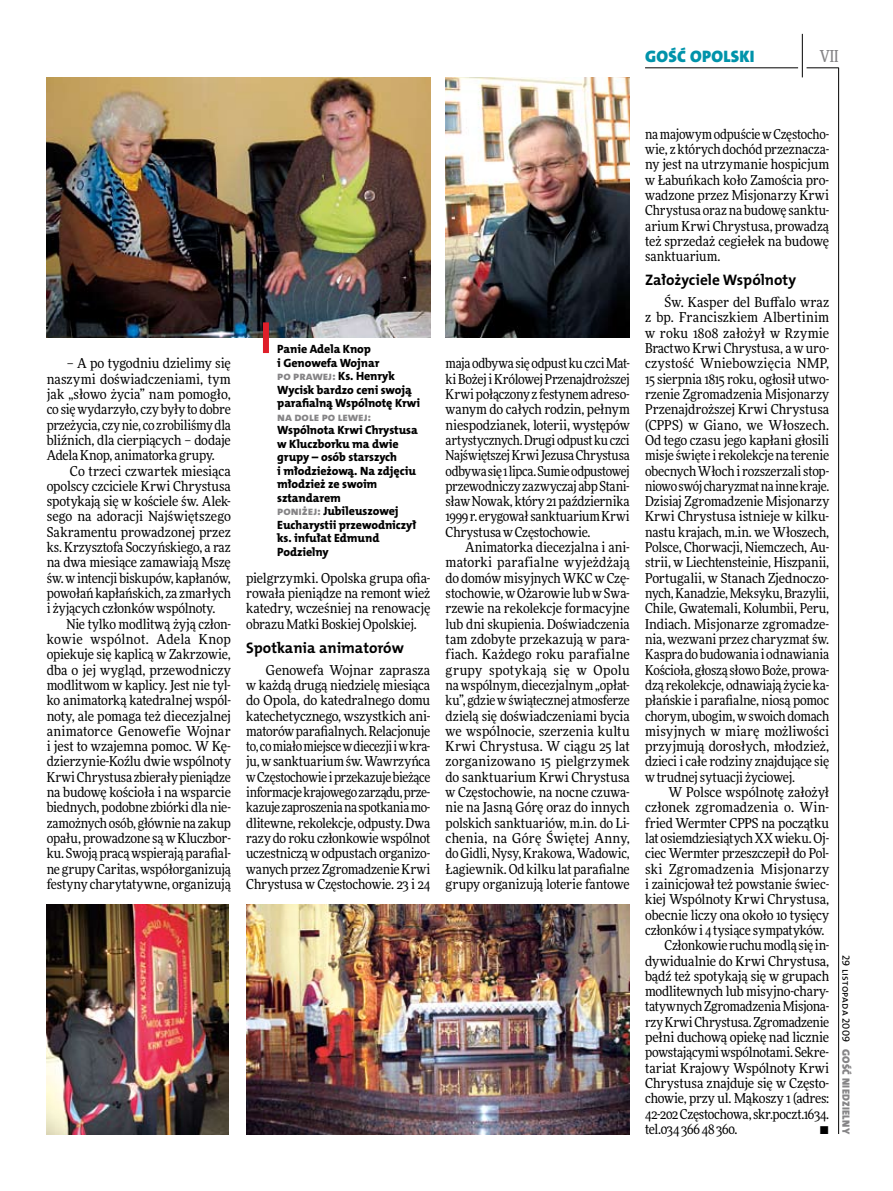
<style>
.page{position:relative;width:893px;height:1191px;background:#fff}
.page>*{position:absolute;margin:0;border:0;box-sizing:border-box;transform-origin:0 0}
.t1{font:16.65px "The Mix HP9 Blk";letter-spacing:.02em;color:#0093aa}
.t2{font:500 16.5px "Freeday Narrow";color:#858486;scale:.9 1}
.t3{font:15.3px "The Mix HP7 Bld";letter-spacing:-.01em;color:#000}
.t4{font:13.65px/15.3px "Freeday Narrow News";letter-spacing:-.01em;color:#000;text-align:justify}
.t5{font:13.65px "Freeday Narrow News";letter-spacing:.01em;color:#000}
.t6{font:13.65px "Freeday Narrow News";letter-spacing:.015em;color:#000}
.t7{font:12px/13.5px "The Mix HP8 Ex Bld";letter-spacing:-.005em;color:#000}
.t8{font:12px "The Mix HP8 Ex Bld";letter-spacing:-.005em;color:#858486}
.t9{font:10.5px "The Mix HP5 Plain";letter-spacing:.015em;color:#000}
.t10{font:10.5px "The Mix HP9 Blk";letter-spacing:.025em;color:#858486}
.s1{color:#858486}
</style>
<div class="page">
<hr style="left:806px;top:68px;width:33px;height:1px;background:#000">
<hr style="left:645px;top:68px;width:153px;height:1px;background:#000">
<hr style="left:838px;top:68px;width:1px;height:1066px;background:#000">
<hr style="left:802px;top:34px;width:1px;height:43px;background:#000">
<img style="left:47px;top:77px;width:383px;height:261px">
<img style="left:246px;top:904px;width:384px;height:230px">
<img style="left:446px;top:77px;width:184px;height:261px">
<img style="left:47px;top:904px;width:182px;height:230px">
<div style="left:263px;top:322px;width:6px;height:31px;background:#df1f2a"></div>
<p class="t1" style="left:645px;top:46px;width:111px">GOŚĆ OPOLSKI</p>
<p class="t2" style="left:820px;top:46px;width:22px">VII</p>
<p class="t4" style="left:47px;top:356px;width:186px;text-indent:20px">– A po tygodniu dzielimy się naszymi doświadczeniami, tym jak „słowo życia” nam pomogło, co się wydarzyło, czy były to dobre przeżycia, czynie, co zrobiliśmy dla bliźnich, dla cierpiących – dodaje Adela Knop, animatorka grupy.</p>
<p class="t4" style="left:47px;top:463px;width:186px;text-indent:23px">Co trzeci czwartek miesiąca opolscy czciciele Krwi Chrystusa spotykają się w kościele św. Alek&shy;sego na adoracji Najświętszego Sakramentu prowadzonej przez ks. Krzysztofa Soczyńskiego, a raz na dwa miesiące zamawiają Mszę św. wintencji biskupów, kapłanów, powołań kapłańskich, za zmarłych i żyjących członków wspólnoty.</p>
<p class="t4" style="left:47px;top:616px;width:186px;text-indent:20px">Nie tylko modlitwą żyją człon&shy;kowie wspólnot. Adela Knop opiekuje się kaplicą w Zakrzowie, dba o jej wygląd, przewodniczy modlitwom w kaplicy. Jest nie tyl&shy;ko animatorką katedralnej wspól&shy;noty, ale pomaga też diecezjalnej animatorce Genowefie Wojnar i jest to wzajemna pomoc. W Kę&shy;dzierzynie-Koźlu dwie wspólnoty Krwi Chrystusa zbierały pieniądze na budowę kościoła i na wsparcie biednych, podobne zbiórki dla nie&shy;zamożnych osób, głównie na zakup opału, prowadzone są w Kluczbor&shy;ku. Swoją pracą wspierają parafial&shy;ne grupy Caritas, współorganizują festyny charytatywne, organizują</p>
<p class="t7" style="left:277px;top:342px;width:144px">Panie Adela Knop<br>i Genowefa Wojnar<br><span class="s1">po prawej:</span> Ks. Henryk<br>Wycisk bardzo ceni swoją parafialną Wspólnotę Krwi</p>
<p class="t8" style="left:277px;top:409px;width:96px">na dole po lewej:</p>
<p class="t7" style="left:277px;top:423px;width:142px">Wspólnota Krwi Chrystusa w Kluczborku ma dwie grupy – osób starszych<br>i młodzieżową. Na zdjęciu młodzież ze swoim sztandarem<br><span class="s1">poniżej:</span> Jubileuszowej<br>Eucharystii przewodniczył ks. infułat Edmund<br>Podzielny</p>
<p class="t4" style="left:246px;top:570px;width:186px">pielgrzymki. Opolska grupa ofia&shy;rowała pieniądze na remont wież katedry, wcześniej na renowację obrazu Matki Boskiej Opolskiej.</p>
<p class="t3" style="left:246px;top:638px;width:159px">Spotkania animatorów</p>
<p class="t4" style="left:246px;top:662px;width:186px;text-indent:20px">Genowefa Wojnar zaprasza w każdą drugą niedzielę miesiąca do Opola, do katedralnego domu katechetycznego, wszystkich ani&shy;matorów parafialnych. Relacjonuje to,comiało miejsce wdiecezji iwkra&shy;ju, wsanktuarium św. Wawrzyńca wCzęstochowie iprzekazuje bieżące informacje krajowego zarządu, prze&shy;kazuje zaproszenia naspotkania mo&shy;dlitewne, rekolekcje, odpusty. Dwa razy do roku członkowie wspólnot uczestniczą wodpustach organizo&shy;wanych przez Zgromadzenie Krwi Chrystusa w Częstochowie. 23 i 24</p>
<p class="t4" style="left:446px;top:356px;width:186px">maja odbywa się odpust kuczci Mat&shy;ki Bożej iKrólowej Przenajdroższej Krwi połączony z festynem adreso&shy;wanym do całych rodzin, pełnym niespodzianek, loterii, występów artystycznych. Drugi odpust kuczci Najświętszej Krwi Jezusa Chrystusa odbywasię 1 lipca. Sumie odpustowej przewodniczy zazwyczaj abpStani&shy;sław Nowak, który 21 października 1999 r. erygował sanktuarium Krwi Chrystusa wCzęstochowie.</p>
<p class="t4" style="left:446px;top:539px;width:186px;text-indent:20px">Animatorka diecezjalna i ani&shy;matorki parafialne wyjeżdżają do domów misyjnych WKC w Czę&shy;stochowie, w Ożarowie lub w Swa&shy;rzewie na rekolekcje formacyjne lub dni skupienia. Doświadczenia tam zdobyte przekazują w para&shy;fiach. Każdego roku parafialne grupy spotykają się w Opolu nawspólnym, diecezjalnym „opłat&shy;ku”, gdzie wświątecznej atmosferze dzielą się doświadczeniami bycia we wspólnocie, szerzenia kultu Krwi Chrystusa. W ciągu 25 lat zorganizowano 15 pielgrzymek do sanktuarium Krwi Chrystusa w Częstochowie, na nocne czuwa&shy;nie na Jasną Górę oraz do innych polskich sanktuariów, m.in. do Li&shy;chenia, na Górę Świętej Anny, doGidli, Nysy, Krakowa, Wadowic, Łagiewnik. Od kilku lat parafialne grupy organizują loterie fantowe</p>
<p class="t4" style="left:645px;top:126px;width:186px">namajowym odpuście wCzęstocho&shy;wie, z których dochód przeznacza&shy;ny jest na utrzymanie hospicjum w Łabuńkach koło Zamościa pro&shy;wadzone przez Misjonarzy Krwi Chrystusa oraz na budowę sanktu&shy;arium Krwi Chrystusa, prowadzą też sprzedaż cegiełek na budowę sanktuarium.</p>
<p class="t3" style="left:645px;top:270px;width:152px">Założyciele Wspólnoty</p>
<p class="t4" style="left:645px;top:294px;width:186px;text-indent:20px">Św. Kasper del Buffalo wraz z bp. Franciszkiem Albertinim w roku 1808 założył w Rzymie Bractwo Krwi Chrystusa, a w uro&shy;czystość Wniebowzięcia NMP, 15 sierpnia 1815 roku, ogłosił utwo&shy;rzenie Zgromadzenia Misjonarzy Przenajdroższej Krwi Chrystusa (CPPS) w Giano, we Włoszech.<br>Od tego czasu jego kapłani głosili misje święte i rekolekcje na terenie obecnych Włoch i rozszerzali stop&shy;niowo swój charyzmat nainne kraje.<br>Dzisiaj Zgromadzenie Misjonarzy Krwi Chrystusa istnieje w kilku&shy;nastu krajach, m.in. we Włoszech, Polsce, Chorwacji, Niemczech, Au&shy;strii, w Liechtensteinie, Hiszpanii, Portugalii, w Stanach Zjednoczo&shy;nych, Kanadzie, Meksyku, Brazylii, Chile, Gwatemali, Kolumbii, Peru, Indiach. Misjonarze zgromadze&shy;nia, wezwani przez charyzmat św.<br>Kaspra do budowania i odnawiania Kościoła, głoszą słowo Boże, prowa&shy;dzą rekolekcje, odnawiają życie ka&shy;płańskie i parafialne, niosą pomoc chorym, ubogim, wswoich domach misyjnych w miarę możliwości przyjmują dorosłych, młodzież, dzieci i całe rodziny znajdujące się w trudnej sytuacji życiowej.</p>
<p class="t4" style="left:668px;top:784px;width:162px">W Polsce wspólnotę założył</p>
<p class="t5" style="left:645px;top:799px;width:186px">członek zgromadzenia o. Win-</p>
<p class="t4" style="left:645px;top:815px;width:186px">fried Wermter CPPS na początku</p>
<p class="t4" style="left:645px;top:830px;width:186px">lat osiemdziesiątych XX wieku. Oj-</p>
<p class="t4" style="left:645px;top:845px;width:186px">ciec Wermter przeszczepił do Pol-</p>
<p class="t6" style="left:645px;top:860px;width:186px">ski Zgromadzenia Misjonarzy</p>
<p class="t4" style="left:645px;top:876px;width:186px">i zainicjował też powstanie świec-</p>
<p class="t4" style="left:645px;top:891px;width:186px">kiej Wspólnoty Krwi Chrystusa,</p>
<p class="t4" style="left:645px;top:907px;width:186px">obecnie liczy ona około 10 tysięcy</p>
<p class="t4" style="left:645px;top:922px;width:181px">członków i 4 tysiące sympatyków.</p>
<p class="t4" style="left:665px;top:937px;width:166px">Członkowie ruchu modlą się in-</p>
<p class="t4" style="left:645px;top:953px;width:186px">dywidualnie do Krwi Chrystusa,</p>
<p class="t4" style="left:645px;top:968px;width:186px">bądź też spotykają się w grupach</p>
<p class="t4" style="left:645px;top:983px;width:186px">modlitewnych lub misyjno-chary-</p>
<p class="t4" style="left:645px;top:998px;width:186px">tatywnych Zgromadzenia Misjona-</p>
<p class="t4" style="left:645px;top:1014px;width:186px">rzy Krwi Chrystusa. Zgromadzenie</p>
<p class="t4" style="left:645px;top:1029px;width:186px">pełni duchową opiekę nad licznie</p>
<p class="t4" style="left:645px;top:1044px;width:186px">powstającymi wspólnotami. Sekre-</p>
<p class="t4" style="left:645px;top:1060px;width:186px">tariat Krajowy Wspólnoty Krwi</p>
<p class="t4" style="left:645px;top:1075px;width:186px">Chrystusa znajduje się w Często-</p>
<p class="t4" style="left:645px;top:1090px;width:186px">chowie, przy ul. Mąkoszy 1 (adres:</p>
<p class="t4" style="left:645px;top:1106px;width:186px">42-202 Częstochowa, skr.poczt.1634.</p>
<p class="t4" style="left:645px;top:1121px;width:94px">tel.034 366 48 360.</p>
<p class="t4" style="left:819px;top:1121px;width:11px">•</p>
<p class="t9" style="left:853px;top:955px;width:89px;rotate:90deg">29 listopada 2009</p>
<p class="t10" style="left:853px;top:1049px;width:86px;rotate:90deg">GOŚĆ NIEDZIELNY</p>
</div>
